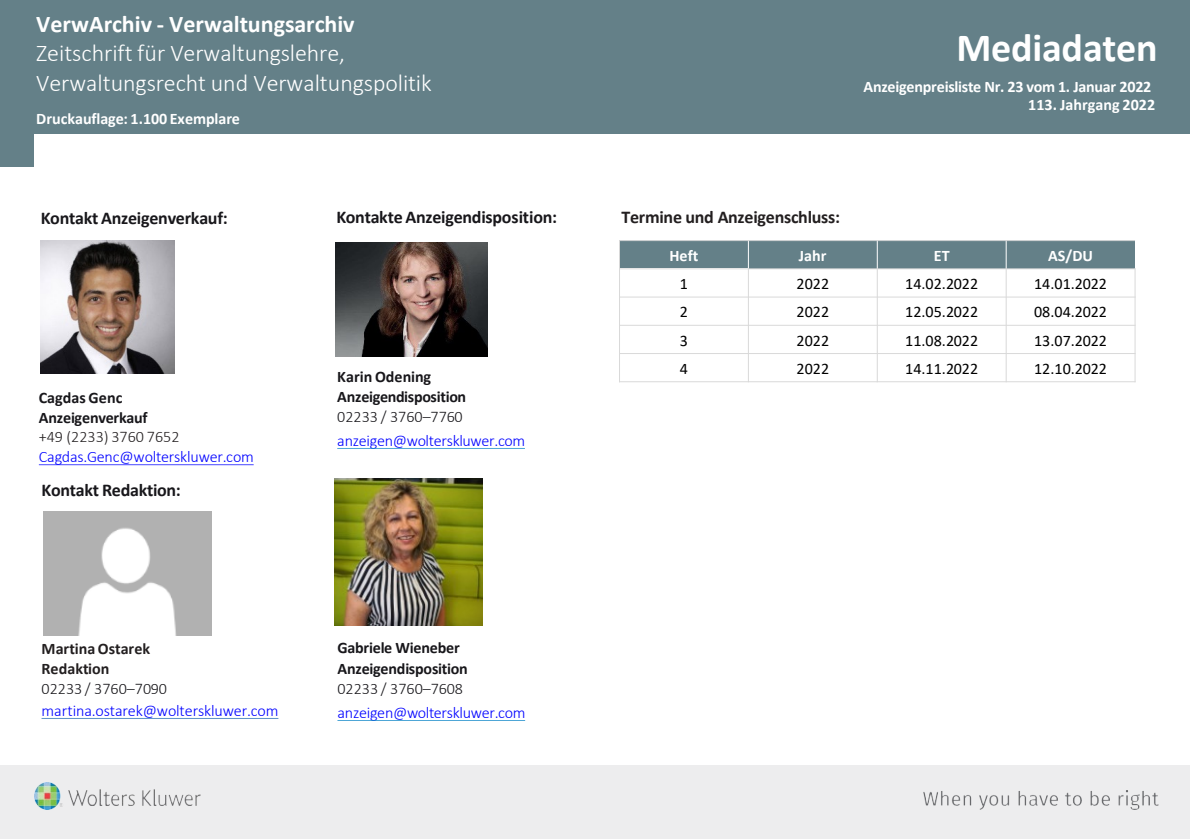
<style>
.page{position:relative;width:1190px;height:840px;background:#fff}
.page>*{position:absolute;margin:0;border:0;box-sizing:border-box;transform-origin:0 0}
.t1{font:700 40px "Calibri";letter-spacing:-.005em;color:#fff}
.t2{font:300 24px/29.8px "Calibri";color:#fff}
.t3{font:700 18px "Calibri";letter-spacing:-.015em;color:#18171b}
.t4{font:700 18px "Calibri";letter-spacing:-.015em;color:#231f20}
.t5{font:300 16px/19.8px "Calibri";letter-spacing:-.015em;color:#00f}
.t6{font:16px "Calibri";color:#000}
.t7{font:700 16px/19.8px "Calibri";letter-spacing:-.015em;color:#18171b}
.t8{font:700 16px/18px "Calibri";letter-spacing:-.005em;color:#fff;text-align:right}
.t9{font:700 16px/19.8px "Calibri";color:#231f20}
.s1{font-weight:700}
.s2{font-weight:700;color:#18171b}
.s3{color:#231f20}
.s4{font-weight:300;color:#18171b}
.s5{font-weight:300}
</style>
<div class="page">
<svg style="left:337px;top:448px;width:188px;height:1px"></svg>
<img style="left:336px;top:243px;width:151px;height:113px">
<svg style="left:42px;top:718px;width:236px;height:1px"></svg>
<div style="left:0;top:765px;width:1190px;height:74px;background:#ededee"></div>
<img style="left:34px;top:783px;width:166px;height:26px">
<img style="left:924px;top:790px;width:234px;height:20px">
<div style="left:0;top:133px;width:34px;height:34px;background:#648088"></div>
<div style="left:0;top:0;width:1190px;height:133px;background:#648088"></div>
<img style="left:43px;top:512px;width:168px;height:124px">
<div style="left:619px;top:241px;width:129px;height:28px;background:#648088"></div>
<div style="left:748px;top:241px;width:129px;height:28px;background:#648088"></div>
<div style="left:877px;top:241px;width:129px;height:28px;background:#648088"></div>
<div style="left:1006px;top:241px;width:129px;height:28px;background:#648088"></div>
<svg style="left:748px;top:241px;width:1px;height:27px"></svg>
<hr style="left:748px;top:269px;width:1px;height:113px;background:#d9d9d9">
<svg style="left:877px;top:241px;width:1px;height:27px"></svg>
<hr style="left:877px;top:269px;width:1px;height:113px;background:#d9d9d9">
<svg style="left:1006px;top:241px;width:1px;height:27px"></svg>
<hr style="left:1006px;top:269px;width:1px;height:113px;background:#d9d9d9">
<hr style="left:619px;top:268px;width:516px;height:1px;background:#d9d9d9">
<hr style="left:619px;top:297px;width:516px;height:1px;background:#d9d9d9">
<hr style="left:619px;top:325px;width:516px;height:1px;background:#d9d9d9">
<hr style="left:619px;top:353px;width:516px;height:1px;background:#d9d9d9">
<hr style="left:619px;top:240px;width:1px;height:142px;background:#d9d9d9">
<hr style="left:1135px;top:268px;width:1px;height:114px;background:#d9d9d9">
<hr style="left:619px;top:240px;width:516px;height:1px;background:#d9d9d9">
<hr style="left:619px;top:381px;width:516px;height:1px;background:#d9d9d9">
<svg style="left:39px;top:464px;width:215px;height:1px"></svg>
<img style="left:334px;top:479px;width:148px;height:146px">
<svg style="left:337px;top:720px;width:188px;height:1px"></svg>
<img style="left:41px;top:240px;width:134px;height:134px">
<h2 class="t2" style="left:36px;top:8px;width:397px"><span class="s1">VerwArchiv - Verwaltungsarchiv<br></span>Zeitschrift für Verwaltungslehre,<br>Verwaltungsrecht und Verwaltungspolitik</h2>
<h2 class="t8" style="left:36px;top:109px;width:205px">Druckauflage: 1.100 Exemplare</h2>
<p class="t1" style="left:956px;top:20px;width:203px">Mediadaten</p>
<p class="t8" style="left:863px;top:77px;width:293px">Anzeigenpreisliste Nr. 23 vom 1. Januar 2022<br>113. Jahrgang 2022</p>
<p class="t3" style="left:41px;top:205px;width:189px">Kontakt Anzeigenverkauf:</p>
<p class="t3" style="left:336px;top:204px;width:222px">Kontakte Anzeigendisposition:</p>
<p class="t4" style="left:621px;top:205px;width:220px">Termine und Anzeigenschluss:</p>
<p class="t5" style="left:39px;top:388px;width:217px"><span class="s2">Cagdas Genc<br>Anzeigenverkauf<br></span><span class="s3">+49 (2233) 3760 7652<br></span>Cagdas.Genc@wolterskluwer.com</p>
<p class="t3" style="left:42px;top:478px;width:141px">Kontakt Redaktion:</p>
<p class="t9" style="left:42px;top:639px;width:127px">Martina Ostarek<br>Redaktion<br><span class="s4">02233 / 3760–7090</span></p>
<p class="t5" style="left:42px;top:700px;width:238px">martina.ostarek@wolterskluwer.com</p>
<p class="t7" style="left:337px;top:367px;width:130px">Karin Odening<br>Anzeigendisposition<br><span class="s5">02233 / 3760–7760</span></p>
<p class="t5" style="left:337px;top:430px;width:189px">anzeigen@wolterskluwer.com</p>
<p class="t7" style="left:337px;top:637px;width:124px">Gabriele Wieneber</p>
<p class="t7" style="left:337px;top:659px;width:132px">Anzeigendisposition<br><span class="s5">02233 / 3760–7608</span></p>
<p class="t5" style="left:337px;top:703px;width:189px">anzeigen@wolterskluwer.com</p>
<p class="t8" style="left:670px;top:246px;width:30px">Heft</p>
<p class="t8" style="left:799px;top:246px;width:29px">Jahr</p>
<p class="t8" style="left:934px;top:246px;width:17px">ET</p>
<p class="t8" style="left:1048px;top:246px;width:47px">AS/DU</p>
<p class="t6" style="left:680px;top:273px;width:10px">1</p>
<p class="t6" style="left:796px;top:273px;width:34px">2022</p>
<p class="t6" style="left:905px;top:273px;width:74px">14.02.2022</p>
<p class="t6" style="left:1034px;top:273px;width:74px">14.01.2022</p>
<p class="t6" style="left:680px;top:301px;width:10px">2</p>
<p class="t6" style="left:796px;top:301px;width:34px">2022</p>
<p class="t6" style="left:905px;top:301px;width:74px">12.05.2022</p>
<p class="t6" style="left:1034px;top:301px;width:74px">08.04.2022</p>
<p class="t6" style="left:680px;top:329px;width:10px">3</p>
<p class="t6" style="left:796px;top:329px;width:34px">2022</p>
<p class="t6" style="left:905px;top:329px;width:74px">11.08.2022</p>
<p class="t6" style="left:1034px;top:329px;width:74px">13.07.2022</p>
<p class="t6" style="left:680px;top:357px;width:10px">4</p>
<p class="t6" style="left:796px;top:357px;width:34px">2022</p>
<p class="t6" style="left:905px;top:357px;width:74px">14.11.2022</p>
<p class="t6" style="left:1034px;top:357px;width:74px">12.10.2022</p>
</div>
